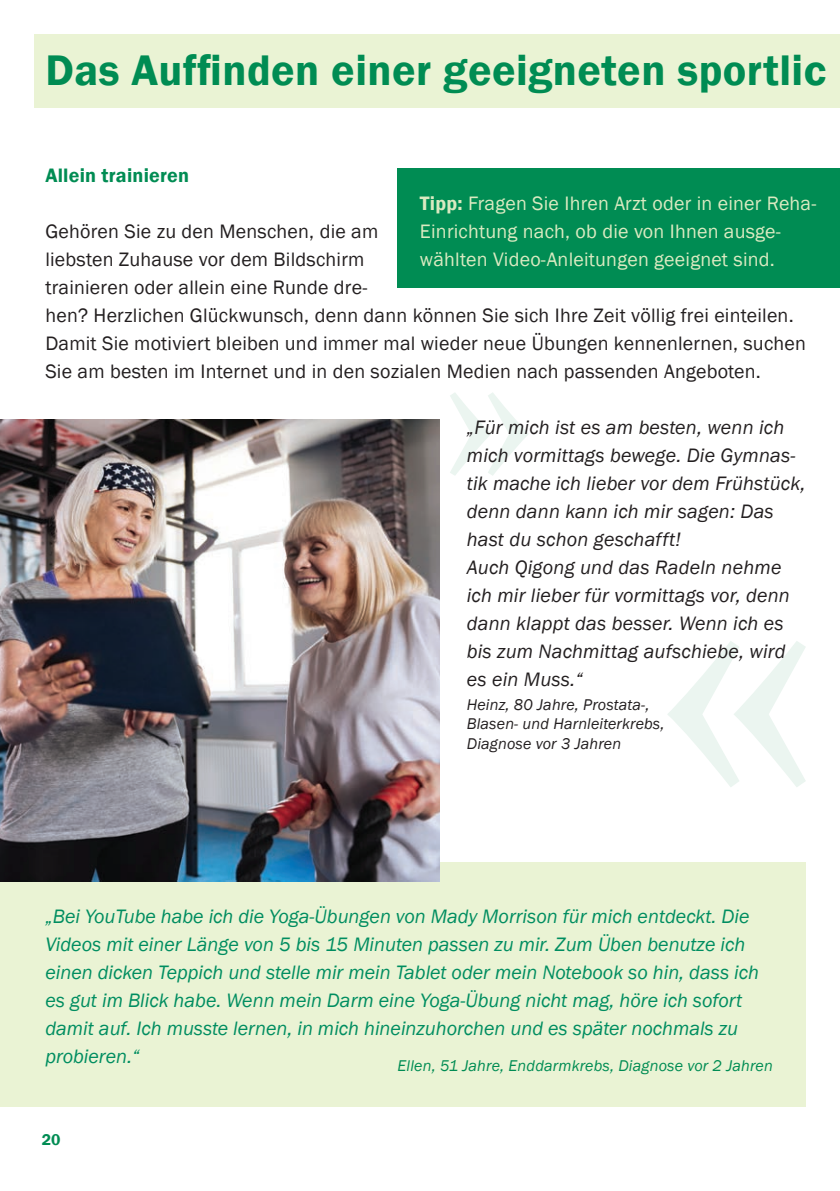
<style>
.page{position:relative;width:840px;height:1191px;background:#fff}
.page>*{position:absolute;margin:0;border:0;box-sizing:border-box;transform-origin:0 0}
.t1{font:600 44px "Franklin Gothic";letter-spacing:.01em;color:#008c53}
.t2{font:italic 20px/28px "Franklin Gothic";color:#008d60}
.t3{font:20px/28px "Franklin Gothic";letter-spacing:.01em;color:#231f20}
.t4{font:italic 20px/28px "Franklin Gothic";letter-spacing:.01em;color:#231f20}
.t5{font:20px/28px "Franklin Gothic";letter-spacing:.01em;color:#daeac1}
.t6{font:600 20px "Franklin Gothic";letter-spacing:.01em;color:#008c53}
.t7{font:italic 16px/19.2px "Franklin Gothic";letter-spacing:.01em;color:#231f20}
.t8{font:italic 16px "Franklin Gothic";letter-spacing:.01em;color:#008c53}
.t9{font:600 16px "Franklin Gothic";color:#008c53}
.s1{font-weight:600}
</style>
<div class="page">
<svg style="left:667px;top:641px;width:138px;height:146px"></svg>
<svg style="left:450px;top:392px;width:78px;height:84px"></svg>
<div style="left:0;top:862px;width:805px;height:244px;background:#eaf3d4"></div>
<div style="left:34px;top:34px;width:805px;height:74px;background:#eaf3d4"></div>
<div style="left:397px;top:168px;width:442px;height:119px;background:#008c53"></div>
<img style="left:0;top:420px;width:439px;height:462px">
<h1 class="t1" style="left:45px;top:43px;width:781px">Das Auffinden einer geeigneten sportlic</h1>
<p class="t6" style="left:45px;top:163px;width:145px">Allein trainieren</p>
<p class="t5" style="left:420px;top:190px;width:397px"><span class="s1">Tipp:</span> Fragen Sie Ihren Arzt oder in einer Reha-<br>Einrichtung nach, ob die von Ihnen ausge&shy;wählten Video-Anleitungen geeignet sind.</p>
<p class="t3" style="left:45px;top:218px;width:761px">Gehören Sie zu den Menschen, die am<br>liebsten Zuhause vor dem Bildschirm<br>trainieren oder allein eine Runde dre-<br>hen? Herzlichen Glückwunsch, denn dann können Sie sich Ihre Zeit völlig frei einteilen.<br>Damit Sie motiviert bleiben und immer mal wieder neue Übungen kennenlernen, suchen Sie am besten im Internet und in den sozialen Medien nach passenden Angeboten.</p>
<p class="t4" style="left:466px;top:414px;width:340px">„Für mich ist es am besten, wenn ich mich vormittags bewege. Die Gymnas&shy;tik mache ich lieber vor dem Frühstück, denn dann kann ich mir sagen: Das hast du schon geschafft!<br>Auch Qigong und das Radeln nehme ich mir lieber für vormittags vor, denn dann klappt das besser. Wenn ich es bis zum Nachmittag aufschiebe, wird es ein Muss.“</p>
<p class="t7" style="left:466px;top:695px;width:199px">Heinz, 80 Jahre, Prostata-,<br>Blasen- und Harnleiterkrebs,<br>Diagnose vor 3 Jahren</p>
<p class="t2" style="left:45px;top:902px;width:714px">„Bei YouTube habe ich die Yoga-Übungen von Mady Morrison für mich entdeckt. Die Videos mit einer Länge von 5 bis 15 Minuten passen zu mir. Zum Üben benutze ich einen dicken Teppich und stelle mir mein Tablet oder mein Notebook so hin, dass ich es gut im Blick habe. Wenn mein Darm eine Yoga-Übung nicht mag, höre ich sofort damit auf. Ich musste lernen, in mich hineinzuhorchen und es später nochmals zu probieren.“</p>
<p class="t8" style="left:397px;top:1055px;width:376px">Ellen, 51 Jahre, Enddarmkrebs, Diagnose vor 2 Jahren</p>
<p class="t9" style="left:42px;top:1130px;width:20px">20</p>
</div>
